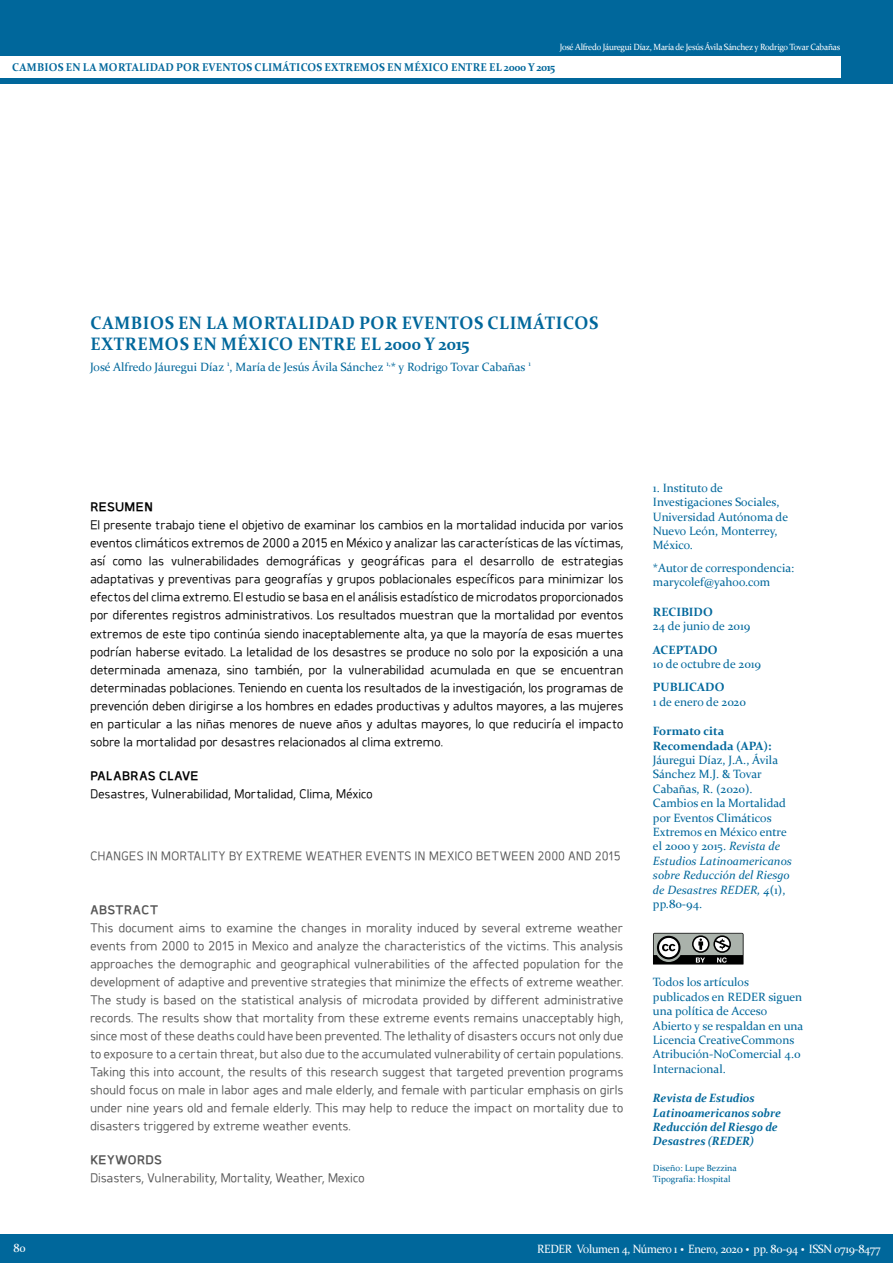
<style>
.page{position:relative;width:893px;height:1263px;background:#fff}
.page>*{position:absolute;margin:0;border:0;box-sizing:border-box;transform-origin:0 0}
.Título{font:700 18px/21.6px "Constantia";letter-spacing:.035em;color:#00679b;scale:.95 1}
.Cuerpo_PRIMER_PÁRRAF{font:15px/18px "Hospital";letter-spacing:-.015em;color:#000;text-align:justify}
.Cuerpo_PRIMER_PÁRRAF-2{font:15px/18px "Hospital";letter-spacing:-.015em;color:#555;text-align:justify}
.Subtítulos{font:700 15px "Hospital";letter-spacing:-.01em;color:#000}
.Subtítulos-2{font:700 15px "Hospital";letter-spacing:-.01em;color:#555}
.Subtítulos-3{font:14.7px "Hospital";letter-spacing:-.01em;color:#555}
.Autor{font:12px/14.4px "Constantia";color:#00679b}
.Título-2{font:italic 700 12px/14.4px "Constantia";letter-spacing:-.005em;color:#00679b;scale:.95 1}
.Título-3{font:12px "Constantia";letter-spacing:-.025em;color:#fff;scale:.95 1}
.Autor-2{font:700 12px "Constantia";color:#00679b}
.t1{font:700 11.25px "Constantia";letter-spacing:.02em;color:#00679b;scale:.95 1}
.t2{font:9px "Constantia";letter-spacing:-.025em;color:#fff;scale:.95 1}
.Autor-3{font:9px "Constantia";color:#00679b}
.s1{font-style:italic}
.s2{font-weight:700;font-size:18px}
</style>
<div class="page">
<svg style="left:653px;top:933px;width:90px;height:31px;background:#747774"></svg>
<div style="left:0;top:0;width:893px;height:84px;background:#00679b"></div>
<div style="left:0;top:56px;width:840px;height:22px;background:#fff"></div>
<div style="left:0;top:1234px;width:893px;height:29px;background:#00679b"></div>
<p class="t2" style="left:560px;top:41px;width:297px">José Alfredo Jáuregui Díaz, María de Jesús Ávila Sánchez y Rodrigo Tovar Cabañas</p>
<p class="t1" style="left:12px;top:60px;width:573px">CAMBIOS EN LA MORTALIDAD POR EVENTOS CLIMÁTICOS EXTREMOS EN MÉXICO ENTRE EL 2000 Y 2015</p>
<p class="Título" style="left:91px;top:311px;width:536px">CAMBIOS EN LA MORTALIDAD POR EVENTOS CLIMÁTICOS<br>EXTREMOS EN MÉXICO ENTRE EL 2000 Y 2015</p>
<p class="Autor" style="left:90px;top:359px;width:442px">José Alfredo Jáuregui Díaz <sup>1</sup>, María de Jesús Ávila Sánchez <sup>1,</sup>* y Rodrigo Tovar Cabañas <sup>1</sup></p>
<p class="Subtítulos" style="left:90px;top:499px;width:65px">RESUMEN</p>
<p class="Cuerpo_PRIMER_PÁRRAF" style="left:90px;top:516px;width:535px">El presente trabajo tiene el objetivo de examinar los cambios en la mortalidad inducida por varios eventos climáticos extremos de 2000 a 2015 en México y analizar las características de las víctimas, así como las vulnerabilidades demográficas y geográficas para el desarrollo de estrategias adaptativas y preventivas para geografías y grupos poblacionales específicos para minimizar los efectos del clima extremo. El estudio se basa en el análisis estadístico de microdatos proporcionados por diferentes registros administrativos. Los resultados muestran que la mortalidad por eventos extremos de este tipo continúa siendo inaceptablemente alta, ya que la mayoría de esas muertes podrían haberse evitado. La letalidad de los desastres se produce no solo por la exposición a una determinada amenaza, sino también, por la vulnerabilidad acumulada en que se encuentran determinadas poblaciones. Teniendo en cuenta los resultados de la investigación, los programas de prevención deben dirigirse a los hombres en edades productivas y adultos mayores, a las mujeres en particular a las niñas menores de nueve años y adultas mayores, lo que reduciría el impacto sobre la mortalidad por desastres relacionados al clima extremo.</p>
<p class="Subtítulos" style="left:90px;top:768px;width:111px">PALABRAS CLAVE</p>
<p class="Cuerpo_PRIMER_PÁRRAF" style="left:90px;top:784px;width:285px">Desastres, Vulnerabilidad, Mortalidad, Clima, México</p>
<p class="Subtítulos-3" style="left:90px;top:848px;width:532px">CHANGES IN MORTALITY BY EXTREME WEATHER EVENTS IN MEXICO BETWEEN 2000 AND 2015</p>
<p class="Subtítulos-2" style="left:90px;top:901px;width:70px">ABSTRACT</p>
<p class="Cuerpo_PRIMER_PÁRRAF-2" style="left:90px;top:918px;width:535px">This document aims to examine the changes in morality induced by several extreme weather events from 2000 to 2015 in Mexico and analyze the characteristics of the victims. This analysis approaches the demographic and geographical vulnerabilities of the affected population for the development of adaptive and preventive strategies that minimize the effects of extreme weather.<br>The study is based on the statistical analysis of microdata provided by different administrative records. The results show that mortality from these extreme events remains unacceptably high, since most of these deaths could have been prevented. The lethality of disasters occurs not only due to exposure to a certain threat, but also due to the accumulated vulnerability of certain populations.<br>Taking this into account, the results of this research suggest that targeted prevention programs should focus on male in labor ages and male elderly, and female with particular emphasis on girls under nine years old and female elderly. This may help to reduce the impact on mortality due to disasters triggered by extreme weather events.</p>
<p class="Subtítulos-2" style="left:90px;top:1152px;width:74px">KEYWORDS</p>
<p class="Cuerpo_PRIMER_PÁRRAF-2" style="left:90px;top:1168px;width:276px">Disasters, Vulnerability, Mortality, Weather, Mexico</p>
<p class="Autor" style="left:653px;top:480px;width:137px">1. Instituto de<br>Investigaciones Sociales,<br>Universidad Autónoma de<br>Nuevo León, Monterrey,<br>México.</p>
<p class="Autor" style="left:653px;top:560px;width:143px">*Autor de correspondencia:</p>
<p class="Autor" style="left:653px;top:574px;width:119px">marycolef@yahoo.com</p>
<p class="Autor-2" style="left:653px;top:603px;width:62px">RECIBIDO</p>
<p class="Autor" style="left:653px;top:618px;width:99px">24 de junio de 2019</p>
<p class="Autor-2" style="left:653px;top:641px;width:66px">ACEPTADO</p>
<p class="Autor" style="left:653px;top:656px;width:110px">10 de octubre de 2019</p>
<p class="Autor-2" style="left:653px;top:679px;width:73px">PUBLICADO</p>
<p class="Autor" style="left:653px;top:694px;width:94px">1 de enero de 2020</p>
<p class="Autor-2" style="left:653px;top:723px;width:73px">Formato cita</p>
<p class="Autor-2" style="left:653px;top:737px;width:120px">Recomendada (APA):</p>
<p class="Autor" style="left:653px;top:752px;width:141px">Jáuregui Díaz, J.A., Ávila<br>Sánchez M.J. &amp; Tovar<br>Cabañas, R. (2020).<br>Cambios en la Mortalidad por Eventos Climáticos<br>Extremos en México entre el 2000 y 2015. <span class="s1">Revista de<br>Estudios Latinoamericanos sobre Reducción del Riesgo de Desastres REDER, 4</span>(1), pp.80-94.</p>
<p class="Autor" style="left:653px;top:974px;width:152px">Todos los artículos publicados en REDER siguen una política de Acceso<br>Abierto y se respaldan en una<br>Licencia CreativeCommons<br>Atribución-NoComercial 4.0<br>Internacional.</p>
<p class="Título-2" style="left:653px;top:1090px;width:136px">Revista de Estudios<br>Latinoamericanos sobre<br>Reducción del Riesgo de<br>Desastres (REDER)</p>
<p class="Autor-3" style="left:653px;top:1162px;width:85px">Diseño: Lupe Bezzina</p>
<p class="Autor-3" style="left:653px;top:1173px;width:79px">Tipografía: Hospital</p>
<p class="Título-3" style="left:14px;top:1239px;width:14px">80</p>
<p class="Título-3" style="left:537px;top:1240px;width:363px">REDER Volumen 4, Número 1 <span class="s2">·</span> Enero, 2020 <span class="s2">·</span> pp. 80-94 <span class="s2">·</span> ISSN 0719-8477</p>
</div>
